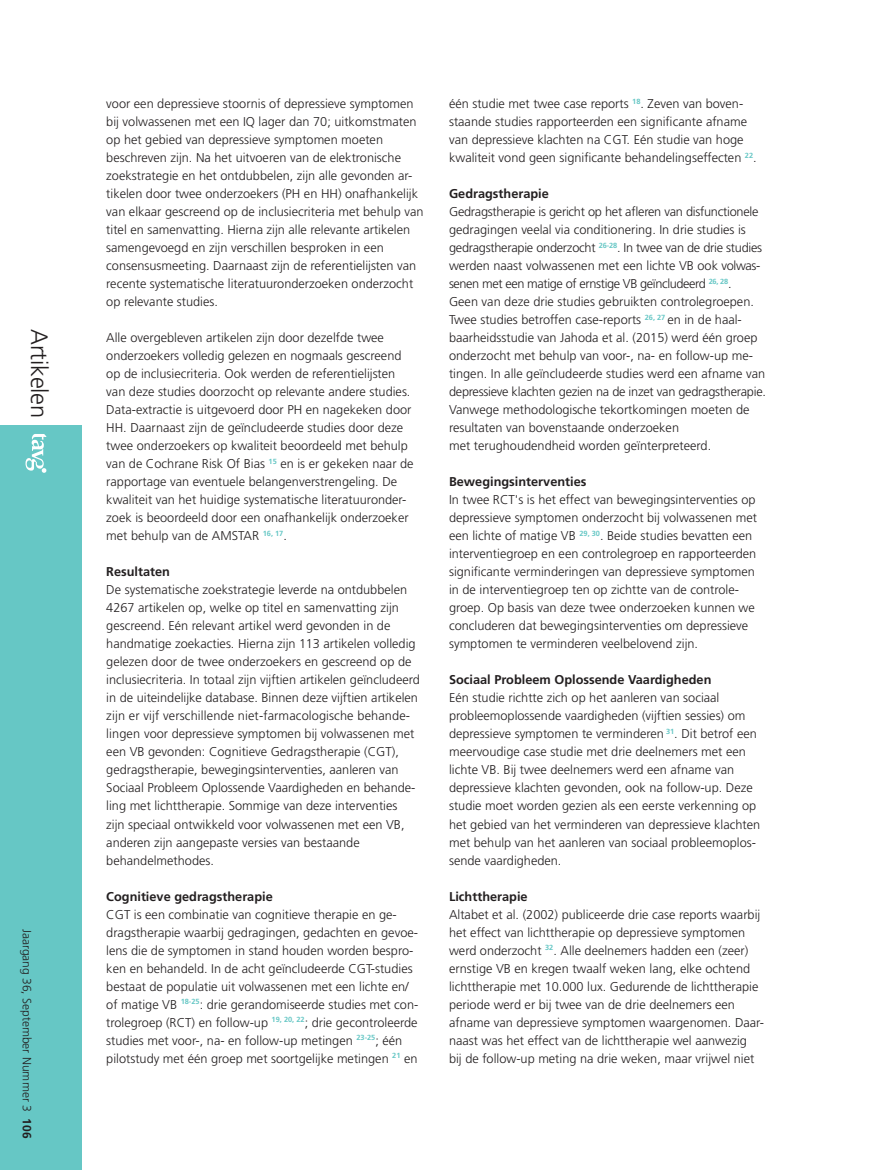
<style>
.page{position:relative;width:893px;height:1170px;background:#fff}
.page>*{position:absolute;margin:0;border:0;box-sizing:border-box;transform-origin:0 0}
.t1{font:300 23.7px "Frutiger LT Std";letter-spacing:-.01em;color:#231f20}
.platte_tekst{font:300 12.75px/18px "Frutiger LT Std";color:#231f20}
.tussenkop{font:700 12.75px "Frutiger LT Std";color:#231f20}
.t2{font:300 12px "Frutiger LT Std";color:#231f20}
.s1{font-weight:700}
</style>
<div class="page">
<div style="left:0;top:425px;width:81px;height:744px;background:#66c7c5"></div>
<svg style="left:26px;top:434px;width:20px;height:39px"></svg>
<p class="t1" style="left:53px;top:329px;width:91px;rotate:90deg">Artikelen</p>
<p class="t2" style="left:34px;top:928px;width:211px;rotate:90deg">Jaargang 36, September Nummer 3 <span class="s1">106</span></p>
<p class="platte_tekst" style="left:106px;top:95px;width:319px">voor een depressieve stoornis of depressieve symptomen bij volwassenen met een IQ lager dan 70; uitkomstmaten op het gebied van depressieve symptomen moeten beschreven zijn. Na het uitvoeren van de elektronische zoekstrategie en het ontdubbelen, zijn alle gevonden ar&shy;tikelen door twee onderzoekers (PH en HH) onafhankelijk van elkaar gescreend op de inclusiecriteria met behulp van titel en samenvatting. Hierna zijn alle relevante artikelen samengevoegd en zijn verschillen besproken in een consensusmeeting. Daarnaast zijn de referentielijsten van recente systematische literatuuronderzoeken onderzocht op relevante studies.</p>
<p class="platte_tekst" style="left:106px;top:329px;width:309px">Alle overgebleven artikelen zijn door dezelfde twee onderzoekers volledig gelezen en nogmaals gescreend op de inclusiecriteria. Ook werden de referentielijsten van deze studies doorzocht op relevante andere studies.<br>Data-extractie is uitgevoerd door PH en nagekeken door HH. Daarnaast zijn de geïncludeerde studies door deze twee onderzoekers op kwaliteit beoordeeld met behulp van de Cochrane Risk Of Bias <sup>15</sup> en is er gekeken naar de rapportage van eventuele belangenverstrengeling. De kwaliteit van het huidige systematische literatuuronder&shy;zoek is beoordeeld door een onafhankelijk onderzoeker met behulp van de AMSTAR <sup>16,</sup> <sup>17</sup>.</p>
<p class="tussenkop" style="left:106px;top:564px;width:65px">Resultaten</p>
<p class="platte_tekst" style="left:106px;top:581px;width:315px">De systematische zoekstrategie leverde na ontdubbelen 4267 artikelen op, welke op titel en samenvatting zijn gescreend. Eén relevant artikel werd gevonden in de handmatige zoekacties. Hierna zijn 113 artikelen volledig gelezen door de twee onderzoekers en gescreend op de inclusiecriteria. In totaal zijn vijftien artikelen geïncludeerd in de uiteindelijke database. Binnen deze vijftien artikelen zijn er vijf verschillende niet-farmacologische behande&shy;lingen voor depressieve symptomen bij volwassenen met een VB gevonden: Cognitieve Gedragstherapie (CGT), gedragstherapie, bewegingsinterventies, aanleren van Sociaal Probleem Oplossende Vaardigheden en behande&shy;ling met lichttherapie. Sommige van deze interventies<br>zijn speciaal ontwikkeld voor volwassenen met een VB, anderen zijn aangepaste versies van bestaande behandelmethodes.</p>
<p class="tussenkop" style="left:106px;top:888px;width:168px">Cognitieve gedragstherapie</p>
<p class="platte_tekst" style="left:106px;top:905px;width:314px">CGT is een combinatie van cognitieve therapie en ge&shy;dragstherapie waarbij gedragingen, gedachten en gevoe&shy;lens die de symptomen in stand houden worden bespro&shy;ken en behandeld. In de acht geïncludeerde CGT-studies bestaat de populatie uit volwassenen met een lichte en/ of matige VB <sup>18-25</sup>: drie gerandomiseerde studies met con&shy;trolegroep (RCT) en follow-up <sup>19,</sup> <sup>20,</sup> <sup>22</sup>; drie gecontroleerde studies met voor-, na- en follow-up metingen <sup>23-25</sup>; één pilotstudy met één groep met soortgelijke metingen <sup>21</sup> en</p>
<p class="platte_tekst" style="left:449px;top:95px;width:309px">één studie met twee case reports <sup>18</sup>. Zeven van boven&shy;staande studies rapporteerden een significante afname van depressieve klachten na CGT. Eén studie van hoge kwaliteit vond geen significante behandelingseffecten <sup>22</sup>.</p>
<p class="tussenkop" style="left:449px;top:186px;width:101px">Gedragstherapie</p>
<p class="platte_tekst" style="left:449px;top:203px;width:318px">Gedragstherapie is gericht op het afleren van disfunctionele gedragingen veelal via conditionering. In drie studies is gedragstherapie onderzocht <sup>26-28</sup>. In twee van de drie studies werden naast volwassenen met een lichte VB ook volwas&shy;senen met een matige of ernstige VB geïncludeerd <sup>26,</sup> <sup>28</sup>.<br>Geen van deze drie studies gebruikten controlegroepen.<br>Twee studies betroffen case-reports <sup>26,</sup> <sup>27</sup> en in de haal&shy;baarheidsstudie van Jahoda et al. (2015) werd één groep onderzocht met behulp van voor-, na- en follow-up me&shy;tingen. In alle geïncludeerde studies werd een afname van depressieve klachten gezien na de inzet van gedragstherapie.<br>Vanwege methodologische tekortkomingen moeten de resultaten van bovenstaande onderzoeken<br>met terughoudendheid worden geïnterpreteerd.</p>
<p class="tussenkop" style="left:449px;top:474px;width:139px">Bewegingsinterventies</p>
<p class="platte_tekst" style="left:449px;top:491px;width:309px">In twee RCT's is het effect van bewegingsinterventies op depressieve symptomen onderzocht bij volwassenen met een lichte of matige VB <sup>29,</sup> <sup>30</sup>. Beide studies bevatten een interventiegroep en een controlegroep en rapporteerden significante verminderingen van depressieve symptomen in de interventiegroep ten op zichtte van de controle&shy;groep. Op basis van deze twee onderzoeken kunnen we concluderen dat bewegingsinterventies om depressieve symptomen te verminderen veelbelovend zijn.</p>
<p class="tussenkop" style="left:449px;top:672px;width:264px">Sociaal Probleem Oplossende Vaardigheden</p>
<p class="platte_tekst" style="left:449px;top:689px;width:313px">Eén studie richtte zich op het aanleren van sociaal probleemoplossende vaardigheden (vijftien sessies) om depressieve symptomen te verminderen <sup>31</sup>. Dit betrof een meervoudige case studie met drie deelnemers met een lichte VB. Bij twee deelnemers werd een afname van depressieve klachten gevonden, ook na follow-up. Deze studie moet worden gezien als een eerste verkenning op het gebied van het verminderen van depressieve klachten met behulp van het aanleren van sociaal probleemoplos&shy;sende vaardigheden.</p>
<p class="tussenkop" style="left:449px;top:888px;width:80px">Lichttherapie</p>
<p class="platte_tekst" style="left:449px;top:905px;width:317px">Altabet et al. (2002) publiceerde drie case reports waarbij het effect van lichttherapie op depressieve symptomen werd onderzocht <sup>32</sup>. Alle deelnemers hadden een (zeer) ernstige VB en kregen twaalf weken lang, elke ochtend lichttherapie met 10.000 lux. Gedurende de lichttherapie periode werd er bij twee van de drie deelnemers een afname van depressieve symptomen waargenomen. Daar&shy;naast was het effect van de lichttherapie wel aanwezig<br>bij de follow-up meting na drie weken, maar vrijwel niet</p>
</div>
